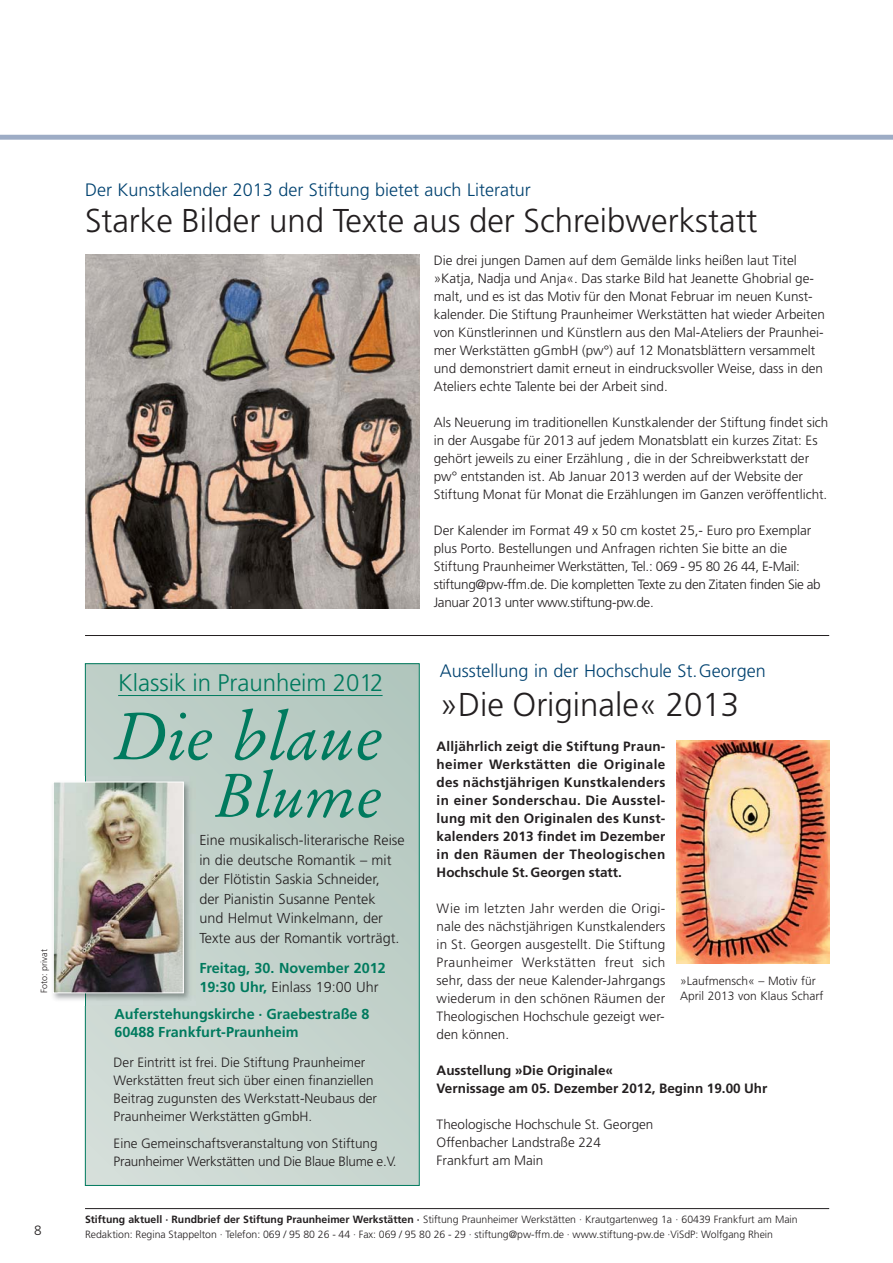
<style>
.page{position:relative;width:893px;height:1263px;background:#fff}
.page>*{position:absolute;margin:0;border:0;box-sizing:border-box;transform-origin:0 0}
.t1{font:italic 65.1px "Stempel Garamond";color:#007a5e}
.t2{font:italic 61.05px "Stempel Garamond";color:#007a5e}
.t3{font:300 33px "Frutiger";color:#231f20}
.t4{font:300 24px "Frutiger";color:#007a5e}
.t5{font:300 18px "Frutiger";color:#004270}
.t6{font:300 14.4px/19.5px "Frutiger";color:#231f20}
.t7{font:700 14.4px/19.5px "Frutiger";color:#007a5e}
.t8{font:300 13.5px/18px "Frutiger";color:#231f20}
.t9{font:700 13.5px/18px "Frutiger";color:#231f20;text-align:justify}
.t10{font:300 13.5px/18px "Frutiger";letter-spacing:-.02em;color:#231f20}
.t11{font:300 12px/15px "Frutiger";color:#231f20}
.t12{font:300 10.5px/15px "Frutiger";color:#231f20}
.t13{font:300 9px "Frutiger";color:#231f20}
.s1{font-weight:300;color:#231f20}
.s2{font-weight:700}
</style>
<div class="page">
<div style="left:0;top:135px;width:893px;height:5px;background:#9dacc5"></div>
<hr style="left:85px;top:1208px;width:744px;height:1px;background:#231f20">
<hr style="left:85px;top:635px;width:744px;height:1px;background:#231f20">
<img style="left:85px;top:255px;width:335px;height:353px">
<div style="left:86px;top:664px;width:333px;height:521px;background:linear-gradient(to right,#ccd8d2,#bbcdc5)"></div>
<img style="left:676px;top:741px;width:153px;height:222px">
<img style="left:53px;top:776px;width:143px;height:229px">
<img style="left:85px;top:776px;width:1px;height:229px">
<img style="left:55px;top:784px;width:127px;height:207px">
<div style="left:53px;top:782px;width:131px;height:211px;border:1px solid #fff"></div>
<hr style="left:118px;top:695px;width:265px;height:1px;background:#007a5e">
<p class="t13" style="left:40px;top:993px;width:45px;rotate:-90deg">Foto: privat</p>
<p class="t8" style="left:34px;top:1222px;width:9px">8</p>
<h3 class="t5" style="left:85px;top:183px;width:447px">Der Kunstkalender 2013 der Stiftung bietet auch Literatur</h3>
<h3 class="t3" style="left:85px;top:207px;width:674px">Starke Bilder und Texte aus der Schreibwerkstatt</h3>
<h3 class="t4" style="left:118px;top:673px;width:267px">Klassik in Praunheim 2012</h3>
<h1 class="t1" style="left:114px;top:708px;width:272px">Die blaue</h1>
<h2 class="t2" style="left:214px;top:769px;width:171px">Blume</h2>
<p class="t6" style="left:199px;top:832px;width:207px">Eine musikalisch-literarische Reise in die deutsche Romantik – mit der Flötistin Saskia Schneider,<br>der Pianistin Susanne Pentek<br>und Helmut Winkelmann, der<br>Texte aus der Romantik vorträgt.</p>
<p class="t7" style="left:199px;top:959px;width:188px">Freitag, 30. November 2012<br>19:30 Uhr, <span class="s1">Einlass 19:00 Uhr</span></p>
<p class="t7" style="left:114px;top:1006px;width:256px;line-height:18px">Auferstehungskirche · Graebestraße 8<br>60488 Frankfurt-Praunheim</p>
<p class="t8" style="left:114px;top:1054px;width:265px">Der Eintritt ist frei. Die Stiftung Praunheimer Werkstätten freut sich über einen finanziellen Beitrag zugunsten des Werkstatt-Neubaus der Praunheimer Werkstätten gGmbH.</p>
<p class="t8" style="left:114px;top:1135px;width:285px">Eine Gemeinschaftsveranstaltung von Stiftung<br>Praunheimer Werkstätten und Die Blaue Blume e.V.</p>
<p class="t8" style="left:434px;top:252px;width:393px">Die drei jungen Damen auf dem Gemälde links heißen laut Titel »Katja, Nadja und Anja«. Das starke Bild hat Jeanette Ghobrial ge - malt, und es ist das Motiv für den Monat Februar im neuen Kunst&shy;kalender. Die Stiftung Praunheimer Werkstätten hat wieder Arbeiten von Künstlerinnen und Künstlern aus den Mal-Ateliers der Praunhei&shy;mer Werkstätten gGmbH (pw°) auf 12 Monatsblättern versammelt und demonstriert damit erneut in eindrucksvoller Weise, dass in den Ateliers echte Talente bei der Arbeit sind.</p>
<p class="t8" style="left:434px;top:414px;width:396px">Als Neuerung im traditionellen Kunstkalender der Stiftung findet sich in der Ausgabe für 2013 auf jedem Monatsblatt ein kurzes Zitat: Es gehört jeweils zu einer Erzählung , die in der Schreibwerkstatt der pw° entstanden ist. Ab Januar 2013 werden auf der Website der Stiftung Monat für Monat die Erzählungen im Ganzen veröffentlicht.</p>
<p class="t10" style="left:434px;top:522px;width:389px">Der Kalender im Format 49 x 50 cm kostet 25,- Euro pro Exemplar plus Porto. Bestel lungen und Anfragen richten Sie bitte an die Stiftung Praunheimer Werkstätten, Tel.: 069 - 95 80 26 44, E-Mail: stiftung@pw-ffm.de. Die kompletten Texte zu den Zitaten finden Sie ab Januar 2013 unter www.stiftung-pw.de.</p>
<h3 class="t5" style="left:440px;top:663px;width:328px">Ausstellung in der Hochschule St.Georgen</h3>
<h3 class="t3" style="left:440px;top:691px;width:301px">»Die Originale« 2013</h3>
<p class="t9" style="left:437px;top:738px;width:230px">Alljährlich zeigt die Stiftung Praun&shy;heimer Werkstätten die Originale des nächstjährigen Kunstkalenders in einer Sonderschau. Die Ausstel&shy;lung mit den Originalen des Kunst&shy;kalenders 2013 findet im Dezember in den Räumen der Theologischen Hochschule St. Geor gen statt.</p>
<p class="t8" style="left:437px;top:900px;width:230px;text-align:justify">Wie im letzten Jahr werden die Origi&shy;nale des nächstjährigen Kunstkalenders in St. Georgen ausgestellt. Die Stiftung Praunheimer Werkstätten freut sich sehr, dass der neue Kalender-Jahrgangs wiederum in den schönen Räumen der Theologischen Hochschule gezeigt wer&shy;den können.</p>
<p class="t9" style="left:437px;top:1062px;width:332px">Ausstellung »Die Originale«<br>Vernissage am 05. Dezember 2012, Beginn 19.00 Uhr</p>
<p class="t8" style="left:437px;top:1116px;width:218px">Theologische Hochschule St. Georgen<br>Offenbacher Land straße 224<br>Frankfurt am Main</p>
<p class="t11" style="left:680px;top:974px;width:145px">»Laufmensch« – Motiv für<br>April 2013 von Klaus Scharf</p>
<p class="t12" style="left:85px;top:1212px;width:714px"><span class="s2">Stiftung aktuell · Rundbrief der Stiftung Praunheimer Werkstätten ·</span> Stiftung Praunheimer Werkstätten · Krautgartenweg 1a · 60439 Frankfurt am Main<br>Redaktion: Regina Stappelton · Telefon: 069 / 95 80 26 - 44 · Fax: 069 / 95 80 26 - 29 · stiftung@pw-ffm.de · www.stiftung-pw.de ·ViSdP: Wolfgang Rhein</p>
</div>
